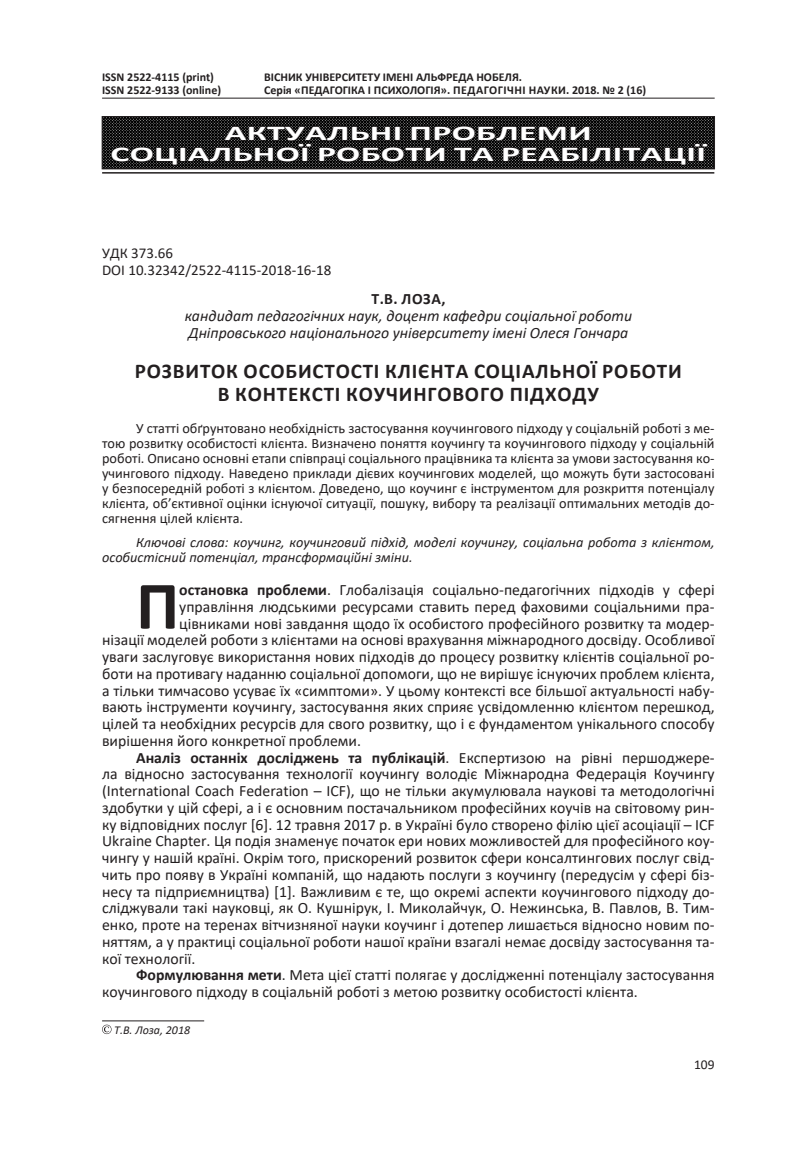
<style>
.page{position:relative;width:787px;height:1149px;background:#fff}
.page>*{position:absolute;margin:0;border:0;box-sizing:border-box;transform-origin:0 0}
.Буквица{font:700 68.55px "Calibri";color:#231f20}
.Название_статьи{font:700 21px/23.2px "Calibri";letter-spacing:.04em;color:#231f20;text-align:center}
.Рубрика{font:700 21px/21px "Calibri";letter-spacing:.01em;color:#fff;text-align:center;scale:1.7 1}
.ОСНОВНОЙ{font:15.75px/16.8px "Calibri";color:#231f20;text-align:justify}
.Буквица-2{font:15.75px "Calibri";color:#231f20}
.место_работ{font:italic 15.75px "Calibri";color:#231f20}
.автор{font:700 15.75px "Calibri";color:#231f20}
.УДК{font:15px/16.8px "Calibri";color:#231f20}
.анотация{font:14.25px/15px "Calibri";color:#231f20;text-align:justify}
.ключ_слова{font:italic 14.25px/15px "Calibri";color:#231f20}
.t1{font:13.5px "Calibri";color:#231f20}
.t2{font:700 12px "Calibri";color:#231f20}
.знак_охрани{font:italic 12px "Calibri";color:#231f20}
.s1{font-weight:700}
</style>
<div class="page">
<hr style="left:102px;top:98px;width:612px;height:1px;background:#231f20">
<img style="left:104px;top:118px;width:608px;height:49px">
<div style="left:102px;top:116px;width:612px;height:53px;border:1px solid #231f20"></div>
<hr style="left:102px;top:172px;width:612px;height:1px;background:#231f20">
<svg style="left:111px;top:119px;width:597px;height:46px;background:#1f1f1f"></svg>
<hr style="left:102px;top:1020px;width:102px;height:1px;background:#231f20">
<svg style="left:102px;top:1024px;width:9px;height:9px"></svg>
<p class="t2" style="left:102px;top:68px;width:113px">ISSN 2522-4115 (print)</p>
<p class="t2" style="left:264px;top:68px;width:259px">ВІСНИК УНІВЕРСИТЕТУ ІМЕНІ АЛЬФРЕДА НОБЕЛЯ.</p>
<p class="t2" style="left:102px;top:81px;width:121px">ISSN 2522-9133 (online)</p>
<p class="t2" style="left:264px;top:81px;width:383px">Серія «ПЕДАГОГІКА І ПСИХОЛОГІЯ». ПЕДАГОГІЧНІ НАУКИ. 2018. № 2 (16)</p>
<p class="Рубрика" style="left:111px;top:122px;width:352px">АКТУАЛЬНІ ПРОБЛЕМИ<br>СОЦІАЛЬНОЇ РОБОТИ ТА РЕАБІЛІТАЦІЇ</p>
<p class="УДК" style="left:102px;top:244px;width:231px">УДК 373.66<br>DOI 10.32342/2522-4115-2018-16-18</p>
<p class="автор" style="left:371px;top:288px;width:75px">Т.В. ЛОЗА,</p>
<p class="место_работ" style="left:185px;top:305px;width:449px">кандидат педагогічних наук, доцент кафедри соціальної роботи</p>
<p class="место_работ" style="left:188px;top:321px;width:441px">Дніпровського національного університету імені Олеся Гончара</p>
<p class="Название_статьи" style="left:135px;top:359px;width:548px">РОЗВИТОК ОСОБИСТОСТІ КЛІЄНТА СОЦІАЛЬНОЇ РОБОТИ<br>В КОНТЕКСТІ КОУЧИНГОВОГО ПІДХОДУ</p>
<p class="анотация" style="left:102px;top:420px;width:614px;text-indent:34px">У статті обґрунтовано необхідність застосування коучингового підходу у соціальній роботі з ме&shy;тою розвитку особистості клієнта. Визначено поняття коучингу та коучингового підходу у соціальній роботі. Описано основні етапи співпраці соціального працівника та клієнта за умови застосування ко&shy;учингового підходу. Наведено приклади дієвих коучингових моделей, що можуть бути застосовані у безпосередній роботі з клієнтом. Доведено, що коучинг є інструментом для розкриття потенціалу клієнта, об’єктивної оцінки існуючої ситуації, пошуку, вибору та реалізації оптимальних методів до&shy;сягнення цілей клієнта.</p>
<p class="ключ_слова" style="left:102px;top:533px;width:614px;text-indent:34px">Ключові слова: коучинг, коучинговий підхід, моделі коучингу, соціальна робота з клієнтом, особистісний потенціал, трансформаційні зміни.</p>
<p class="Буквица" style="left:136px;top:557px;width:45px">П</p>
<p class="Буквица-2" style="left:179px;top:578px;width:537px"><span class="s1">остановка проблеми</span>. Глобалізація соціально-педагогічних підходів у сфері</p>
<p class="Буквица-2" style="left:179px;top:595px;width:537px">управління людськими ресурсами ставить перед фаховими соціальними пра-</p>
<p class="Буквица-2" style="left:179px;top:612px;width:537px">цівниками нові завдання щодо їх особистого професійного розвитку та модер-</p>
<p class="Буквица-2" style="left:102px;top:629px;width:614px">нізації моделей роботи з клієнтами на основі врахування міжнародного досвіду. Особливої</p>
<p class="Буквица-2" style="left:102px;top:645px;width:614px">уваги заслуговує використання нових підходів до процесу розвитку клієнтів соціальної ро-</p>
<p class="Буквица-2" style="left:102px;top:662px;width:614px">боти на противагу наданню соціальної допомоги, що не вирішує існуючих проблем клієнта,</p>
<p class="Буквица-2" style="left:102px;top:679px;width:614px">а тільки тимчасово усуває їх «симптоми». У цьому контексті все більшої актуальності набу-</p>
<p class="Буквица-2" style="left:102px;top:696px;width:614px">вають інструменти коучингу, застосування яких сприяє усвідомленню клієнтом перешкод,</p>
<p class="Буквица-2" style="left:102px;top:712px;width:614px">цілей та необхідних ресурсів для свого розвитку, що і є фундаментом унікального способу</p>
<p class="Буквица-2" style="left:102px;top:729px;width:260px">вирішення його конкретної проблеми.</p>
<p class="ОСНОВНОЙ" style="left:102px;top:748px;width:614px;text-indent:34px"><span class="s1">Аналіз останніх досліджень та публікацій</span>. Експертизою на рівні першоджере&shy;ла відносно застосування технології коучингу володіє Міжнародна Федерація Коучингу (International Coach Federation – ICF), що не тільки акумулювала наукові та методологічні здобутки у цій сфері, а і є основним постачальником професійних коучів на світовому рин&shy;ку відповідних послуг [6]. 12 травня 2017 р. в Україні було створено філію цієї асоціації – ICF Ukraine Chapter. Ця подія знаменує початок ери нових можливостей для професійного коу&shy;чингу у нашій країні. Окрім того, прискорений розвиток сфери консалтингових послуг свід&shy;чить про появу в Україні компаній, що надають послуги з коучингу (передусім у сфері біз&shy;несу та підприємництва) [1]. Важливим є те, що окремі аспекти коучингового підходу до&shy;сліджували такі науковці, як О. Кушнірук, І. Миколайчук, О. Нежинська, В. Павлов, В. Тим&shy;енко, проте на теренах вітчизняної науки коучинг і дотепер лишається відносно новим по&shy;няттям, а у практиці соціальної роботи нашої країни взагалі немає досвіду застосування та&shy;кої технології.</p>
<p class="ОСНОВНОЙ" style="left:102px;top:966px;width:614px;text-indent:34px"><span class="s1">Формулювання мети</span>. Мета цієї статті полягає у дослідженні потенціалу застосування коучингового підходу в соціальній роботі з метою розвитку особистості клієнта.</p>
<p class="знак_охрани" style="left:114px;top:1021px;width:77px">Т.В. Лоза, 2018</p>
<p class="t1" style="left:694px;top:1054px;width:22px">109</p>
</div>
